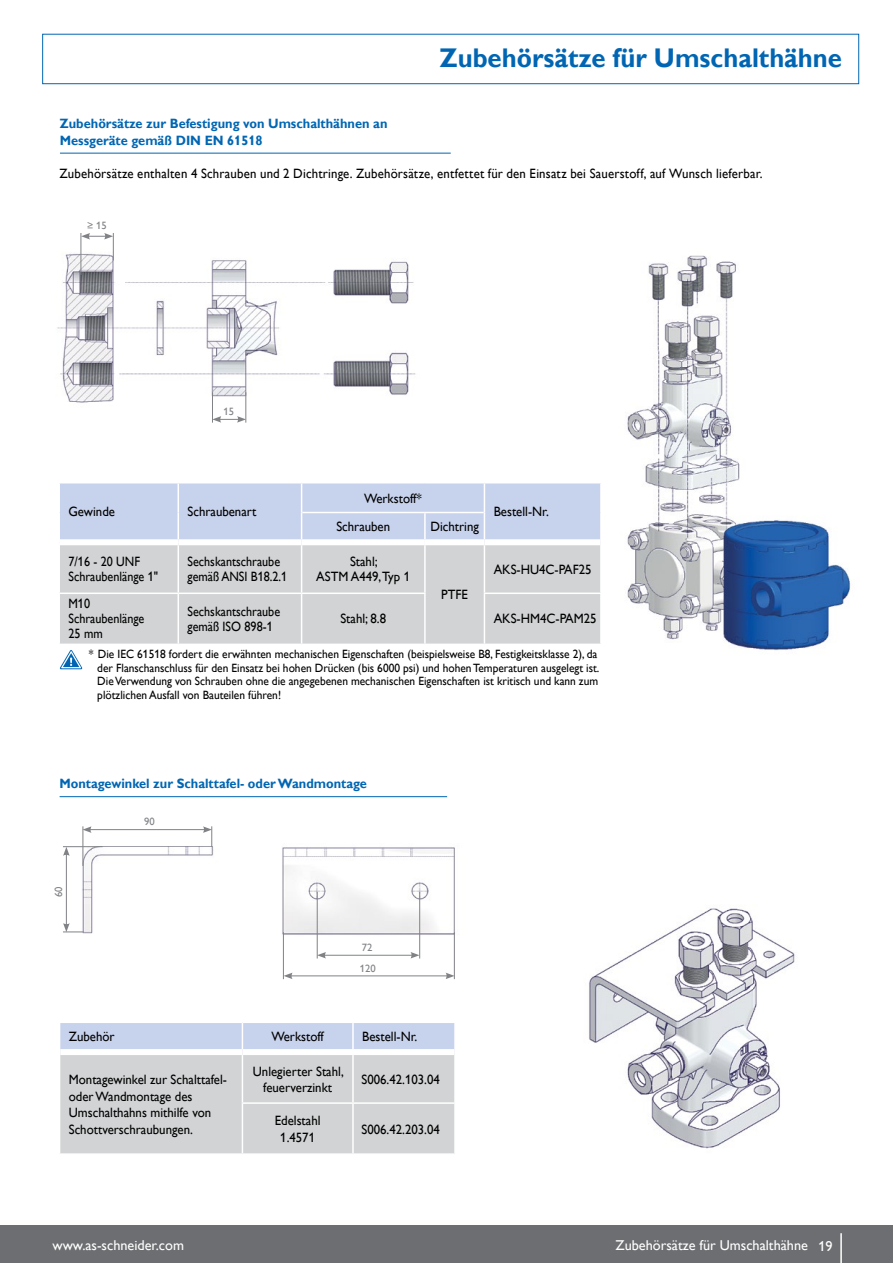
<style>
.page{position:relative;width:893px;height:1263px;background:#fff}
.page>*{position:absolute;margin:0;border:0;box-sizing:border-box;transform-origin:0 0}
.t1{font:700 27px "Gill Alt One";color:#0066b3;scale:.95 1}
.t2{font:14.25px "Gill Alt One";color:#fff}
.t3{font:13.5px/16.5px "Gill Alt One";color:#000;text-align:center;scale:.95 1}
.t4{font:700 13.5px/16.5px "Gill Alt One";color:#0066b3;scale:.95 1}
.t5{font:13.5px/15px "Gill Alt One";color:#000;scale:.9 1}
.t6{font:12px/13.5px "Gill Alt One";color:#000;scale:.95 1}
.t7{font:10.65px/20.7px "Gill Alt One";color:#808285}
</style>
<div class="page">
<div style="left:42px;top:34px;width:817px;height:50px;border:1px solid #0066b3"></div>
<hr style="left:60px;top:153px;width:391px;height:1px;background:#0066b3">
<hr style="left:60px;top:796px;width:387px;height:1px;background:#0066b3">
<div style="left:60px;top:545px;width:540px;height:48px;background:#d1d3d4"></div>
<div style="left:60px;top:593px;width:540px;height:51px;background:#d1d3d4"></div>
<hr style="left:178px;top:545px;width:1px;height:47px;background:#fff">
<hr style="left:301px;top:545px;width:1px;height:47px;background:#fff">
<hr style="left:424px;top:545px;width:2px;height:47px;background:#fff">
<hr style="left:484px;top:545px;width:1px;height:47px;background:#fff">
<hr style="left:58px;top:592px;width:120px;height:2px;background:#fff">
<hr style="left:178px;top:592px;width:124px;height:2px;background:#fff">
<hr style="left:178px;top:594px;width:1px;height:50px;background:#fff">
<hr style="left:302px;top:592px;width:124px;height:2px;background:#fff">
<hr style="left:301px;top:594px;width:1px;height:50px;background:#fff">
<hr style="left:424px;top:594px;width:2px;height:50px;background:#fff">
<hr style="left:484px;top:592px;width:118px;height:2px;background:#fff">
<hr style="left:484px;top:594px;width:1px;height:50px;background:#fff">
<svg style="left:59px;top:483px;width:542px;height:59px;background:#cad5ed"></svg>
<hr style="left:302px;top:512px;width:123px;height:1px;background:#fff">
<hr style="left:425px;top:512px;width:59px;height:1px;background:#fff">
<svg style="left:60px;top:1023px;width:394px;height:130px;background:#cfd2d9"></svg>
<hr style="left:352px;top:1023px;width:2px;height:26px;background:#fff">
<hr style="left:242px;top:1055px;width:1px;height:47px;background:#fff">
<hr style="left:352px;top:1055px;width:2px;height:47px;background:#fff">
<hr style="left:242px;top:1102px;width:111px;height:2px;background:#fff">
<hr style="left:242px;top:1104px;width:1px;height:49px;background:#fff">
<hr style="left:353px;top:1102px;width:103px;height:2px;background:#fff">
<hr style="left:352px;top:1104px;width:2px;height:49px;background:#fff">
<div style="left:60px;top:1049px;width:182px;height:6px;background:#fff"></div>
<div style="left:242px;top:1049px;width:111px;height:6px;background:#fff"></div>
<div style="left:353px;top:1049px;width:101px;height:6px;background:#fff"></div>
<img style="left:57px;top:249px;width:359px;height:167px">
<img style="left:627px;top:255px;width:224px;height:396px">
<img style="left:588px;top:908px;width:207px;height:241px">
<img style="left:65px;top:826px;width:149px;height:108px">
<img style="left:282px;top:847px;width:173px;height:132px">
<hr style="left:81px;top:233px;width:1px;height:42px;background:#808285">
<svg style="left:81px;top:233px;width:33px;height:27px"></svg>
<hr style="left:212px;top:392px;width:1px;height:31px;background:#808285">
<hr style="left:246px;top:392px;width:1px;height:31px;background:#808285">
<svg style="left:212px;top:416px;width:34px;height:7px"></svg>
<hr style="left:83px;top:826px;width:1px;height:40px;background:#808285">
<hr style="left:89px;top:829px;width:116px;height:1px;background:#808285">
<svg style="left:203px;top:826px;width:9px;height:21px"></svg>
<svg style="left:83px;top:826px;width:9px;height:7px"></svg>
<hr style="left:63px;top:846px;width:39px;height:1px;background:#808285">
<hr style="left:66px;top:853px;width:1px;height:72px;background:#808285">
<svg style="left:63px;top:847px;width:7px;height:9px"></svg>
<svg style="left:63px;top:923px;width:20px;height:10px"></svg>
<hr style="left:317px;top:892px;width:1px;height:66px;background:#808285">
<hr style="left:419px;top:892px;width:1px;height:66px;background:#808285">
<hr style="left:324px;top:955px;width:89px;height:1px;background:#808285">
<svg style="left:411px;top:952px;width:8px;height:6px"></svg>
<svg style="left:317px;top:952px;width:9px;height:6px"></svg>
<hr style="left:283px;top:932px;width:1px;height:47px;background:#808285">
<hr style="left:454px;top:932px;width:1px;height:47px;background:#808285">
<hr style="left:290px;top:976px;width:158px;height:1px;background:#808285">
<svg style="left:446px;top:972px;width:9px;height:7px"></svg>
<svg style="left:284px;top:972px;width:9px;height:7px"></svg>
<svg style="left:60px;top:650px;width:23px;height:19px"></svg>
<div style="left:0;top:1225px;width:893px;height:38px;background:#6d6e71"></div>
<hr style="left:840px;top:1233px;width:2px;height:30px;background:#fff">
<p class="t4" style="left:60px;top:115px;width:346px">Zubehörsätze zur Befestigung von Umschalthähnen an<br>Messgeräte gemäß DIN EN 61518</p>
<h1 class="t1" style="left:440px;top:42px;width:425px">Zubehörsätze für Umschalthähne</h1>
<p class="t3" style="left:60px;top:165px;width:742px">Zubehörsätze enthalten 4 Schrauben und 2 Dichtringe. Zubehörsätze, entfettet für den Einsatz bei Sauerstoff, auf Wunsch lieferbar.</p>
<p class="t7" style="left:87px;top:215px;width:21px">≥ 15</p>
<p class="t7" style="left:223px;top:401px;width:12px">15</p>
<p class="t3" style="left:68px;top:503px;width:51px">Gewinde</p>
<p class="t3" style="left:188px;top:503px;width:74px">Schraubenart</p>
<p class="t3" style="left:364px;top:490px;width:62px">Werkstoff*</p>
<p class="t3" style="left:336px;top:518px;width:58px">Schrauben</p>
<p class="t3" style="left:430px;top:518px;width:53px">Dichtring</p>
<p class="t5" style="left:68px;top:554px;width:101px">7/16 - 20 UNF<br>Schraubenlänge 1"</p>
<p class="t5" style="left:188px;top:554px;width:112px">Sechskantschraube gemäß ANSI B18.2.1</p>
<p class="t3" style="left:316px;top:554px;width:100px;line-height:15px">Stahl;<br>ASTM A449,Typ 1</p>
<p class="t3" style="left:494px;top:503px;width:59px">Bestell-Nr.</p>
<p class="t3" style="left:494px;top:561px;width:105px">AKS-HU4C-PAF25</p>
<p class="t3" style="left:441px;top:586px;width:30px">PTFE</p>
<p class="t5" style="left:68px;top:596px;width:86px">M10<br>Schraubenlänge<br>25 mm</p>
<p class="t5" style="left:188px;top:604px;width:104px">Sechskantschraube gemäß ISO 898-1</p>
<p class="t3" style="left:340px;top:611px;width:50px">Stahl; 8.8</p>
<p class="t3" style="left:494px;top:611px;width:110px">AKS-HM4C-PAM25</p>
<p class="t6" style="left:97px;top:647px;width:530px;text-indent:-8px">* Die IEC 61518 fordert die erwähnten mechanischen Eigenschaften (beispielsweise B8, Festigkeitsklasse 2), da der Flanschanschluss für den Einsatz bei hohen Drücken (bis 6000 psi) und hohen Temperaturen ausgelegt ist.<br>Die Verwendung von Schrauben ohne die angegebenen mechanischen Eigenschaften ist kritisch und kann zum plötzlichen Ausfall von Bauteilen führen!</p>
<p class="t4" style="left:60px;top:775px;width:325px">Montagewinkel zur Schalttafel- oder Wandmontage</p>
<p class="t7" style="left:48px;top:897px;width:12px;rotate:-90deg">60</p>
<p class="t7" style="left:144px;top:811px;width:12px">90</p>
<p class="t7" style="left:360px;top:937px;width:17px">72<br>120</p>
<p class="t3" style="left:69px;top:1028px;width:50px">Zubehör</p>
<p class="t3" style="left:272px;top:1028px;width:57px">Werkstoff</p>
<p class="t3" style="left:362px;top:1028px;width:59px">Bestell-Nr.</p>
<p class="t3" style="left:69px;top:1071px;width:168px;text-align:left">Montagewinkel zur Schalttafel&shy;oder Wandmontage des<br>Umschalthahns mithilfe von<br>Schottverschraubungen.</p>
<p class="t3" style="left:253px;top:1062px;width:97px">Unlegierter Stahl, feuerverzinkt</p>
<p class="t3" style="left:361px;top:1071px;width:84px">S006.42.103.04</p>
<p class="t3" style="left:275px;top:1112px;width:50px">Edelstahl<br>1.4571</p>
<p class="t3" style="left:361px;top:1121px;width:84px">S006.42.203.04</p>
<p class="t2" style="left:52px;top:1237px;width:133px">www.as-schneider.com</p>
<p class="t2" style="left:615px;top:1237px;width:219px">Zubehörsätze für Umschalthähne 19</p>
</div>
